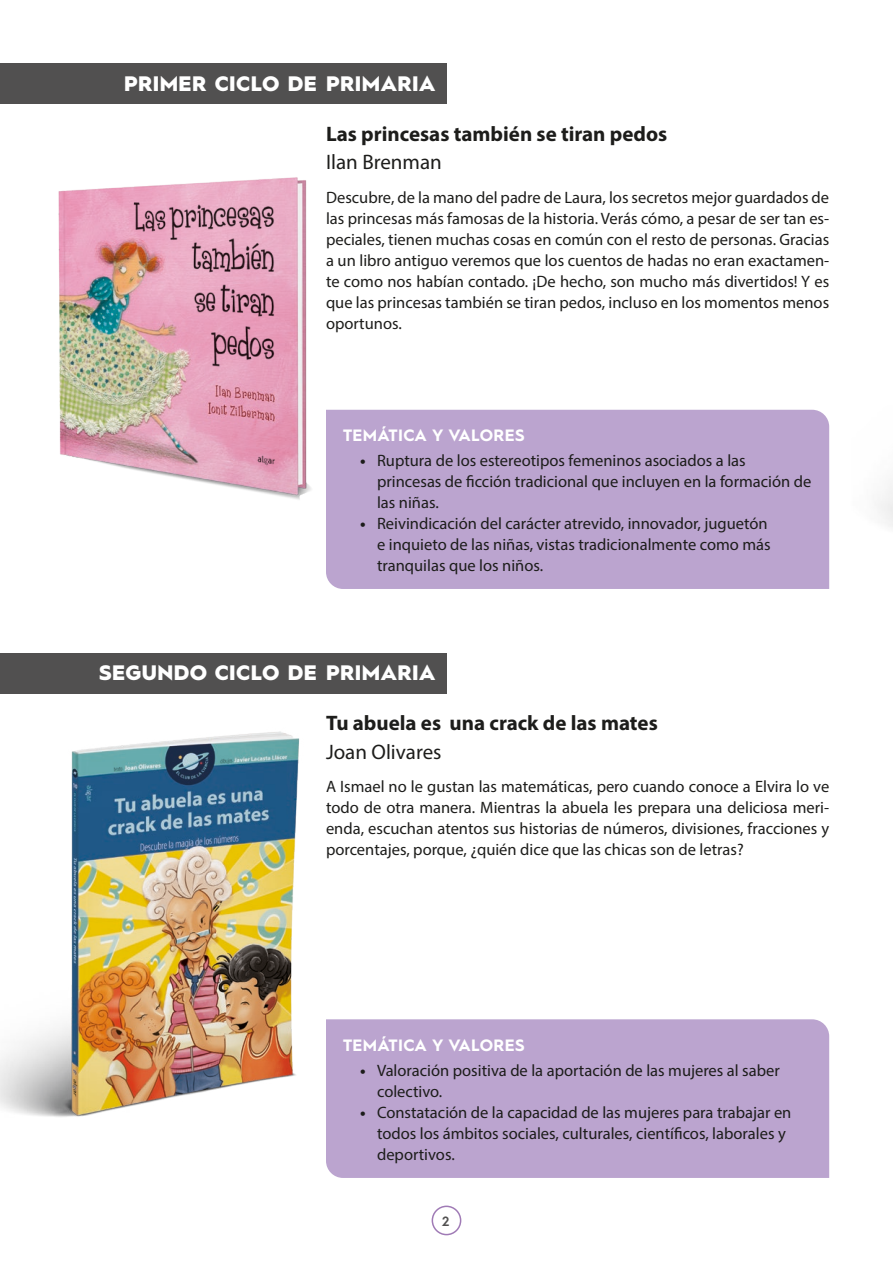
<style>
.page{position:relative;width:893px;height:1263px;background:#fff}
.page>*{position:absolute;margin:0;border:0;box-sizing:border-box;transform-origin:0 0}
.Títol_llibre{font:700 21px "Myriad Pro";color:#1d1d1b}
.Títol_dins{font:900 21px "Hurme Geometric Sans 1";letter-spacing:.02em;color:#fff}
.Autoria{font:21px "Myriad Pro";color:#1d1d1b}
.Text{font:16.5px/21px "Myriad Pro";color:#1d1d1b}
.Títol_Temàtica_i_val{font:700 16.5px "Hurme Geometric Sans 1";letter-spacing:.02em;color:#fff}
.t1{font:600 13.5px "Hurme Geometric Sans 1";color:#515050}
.s1{font-weight:700}
</style>
<div class="page">
<img style="left:58px;top:177px;width:301px;height:323px">
<img style="left:0;top:731px;width:300px;height:386px">
<div style="left:432px;top:1205px;width:29px;height:30px;border:2px solid #a07bb6;border-radius:50%"></div>
<div style="left:0;top:64px;width:446px;height:40px;background:#515050"></div>
<div style="left:0;top:653px;width:446px;height:40px;background:#515050"></div>
<div style="left:326px;top:410px;width:503px;height:179px;background:#bba4cf"></div>
<div style="left:326px;top:1019px;width:503px;height:159px;background:#bba4cf"></div>
<p class="Títol_dins" style="left:124px;top:69px;width:313px">PRIMER CICLO DE PRIMARIA</p>
<p class="Títol_llibre" style="left:326px;top:120px;width:343px">Las princesas también se tiran pedos</p>
<p class="Autoria" style="left:326px;top:149px;width:117px">Ilan Brenman</p>
<p class="Text" style="left:326px;top:187px;width:505px;text-align:justify">Descubre, de la mano del padre de Laura, los secretos mejor guardados de las princesas más famosas de la historia. Verás cómo, a pesar de ser tan es&shy;peciales, tienen muchas cosas en común con el resto de personas. Gracias a un libro antiguo veremos que los cuentos de hadas no eran exactamen&shy;te como nos habían contado. ¡De hecho, son mucho más divertidos! Y es que las princesas también se tiran pedos, incluso en los momentos menos oportunos.</p>
<p class="Títol_Temàtica_i_val" style="left:343px;top:424px;width:183px">TEMÁTICA Y VALORES</p>
<p class="Text" style="left:377px;top:450px;width:436px;text-indent:-17px"><span class="s1">•</span> Ruptura de los estereotipos femeninos asociados a las princesas de ficción tradicional que incluyen en la formación de las niñas.</p>
<p class="Text" style="left:377px;top:513px;width:395px;text-indent:-17px"><span class="s1">•</span> Reivindicación del carácter atrevido, innovador, juguetón e inquieto de las niñas, vistas tradicionalmente como más tranquilas que los niños.</p>
<p class="Títol_dins" style="left:99px;top:658px;width:337px">SEGUNDO CICLO DE PRIMARIA</p>
<p class="Títol_llibre" style="left:326px;top:709px;width:333px">Tu abuela es una crack de las mates</p>
<p class="Autoria" style="left:326px;top:738px;width:117px">Joan Olivares</p>
<p class="Text" style="left:326px;top:776px;width:505px;text-align:justify">A Ismael no le gustan las matemáticas, pero cuando conoce a Elvira lo ve todo de otra manera. Mientras la abuela les prepara una deliciosa meri&shy;enda, escuchan atentos sus historias de números, divisiones, fracciones y porcentajes, porque, ¿quién dice que las chicas son de letras?</p>
<p class="Títol_Temàtica_i_val" style="left:343px;top:1033px;width:183px">TEMÁTICA Y VALORES</p>
<p class="Text" style="left:377px;top:1060px;width:404px;text-indent:-17px"><span class="s1">•</span> Valoración positiva de la aportación de las mujeres al saber colectivo.</p>
<p class="Text" style="left:377px;top:1102px;width:416px;text-indent:-17px"><span class="s1">•</span> Constatación de la capacidad de las mujeres para trabajar en todos los ámbitos sociales, culturales, científicos, laborales y deportivos.</p>
<p class="t1" style="left:442px;top:1211px;width:9px">2</p>
</div>
